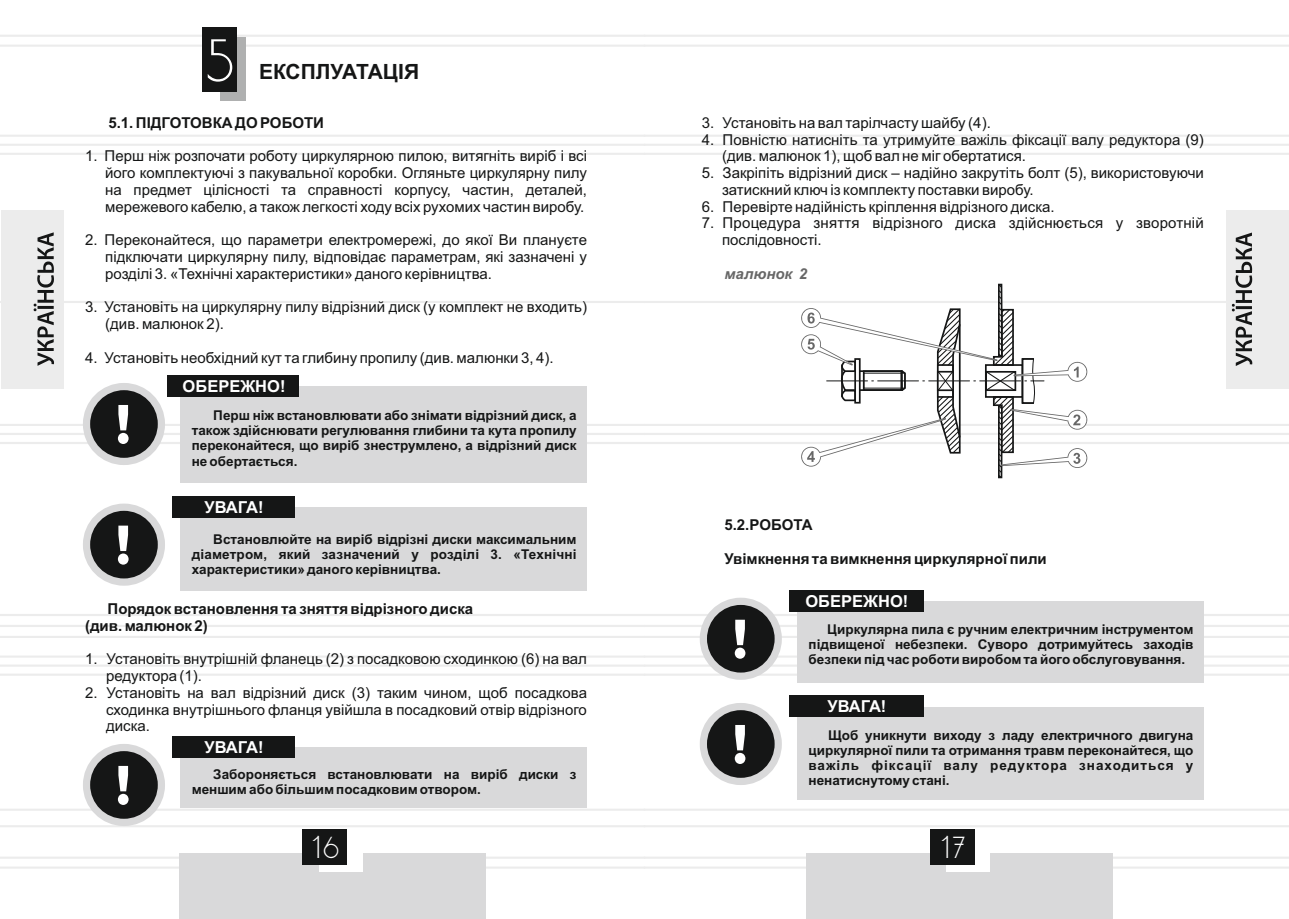
<style>
.page{position:relative;width:1289px;height:919px;background:#fff}
.page>*{position:absolute;margin:0;border:0;box-sizing:border-box;transform-origin:0 0}
.t1{font:52.2px "DS Standart Cyr";color:#fff}
.t2{font:26.25px "DS Standart Cyr";color:#fff}
.t3{font:700 21px "Arial";color:#151616}
.t4{font:700 16.5px "Arial";color:#fff}
.t5{font:15px/16.8px "Arial";color:#151616}
.t6{font:700 15px/16.8px "Arial";color:#151616}
.t7{font:italic 700 15px "Arial";color:#676767}
.t8{font:700 13.5px/15.1px "Arial";color:#151616;text-align:justify}
</style>
<div class="page">
<hr style="left:644px;top:135px;width:644px;height:2px;background:#ececec">
<hr style="left:644px;top:153px;width:644px;height:2px;background:#ececec">
<hr style="left:644px;top:614px;width:644px;height:2px;background:#ececec">
<hr style="left:644px;top:673px;width:644px;height:2px;background:#ececec">
<hr style="left:644px;top:856px;width:644px;height:2px;background:#ececec">
<hr style="left:644px;top:866px;width:644px;height:2px;background:#ececec">
<hr style="left:644px;top:35px;width:644px;height:2px;background:#ececec">
<hr style="left:644px;top:45px;width:644px;height:2px;background:#ececec">
<hr style="left:644px;top:808px;width:644px;height:2px;background:#ececec">
<hr style="left:644px;top:825px;width:644px;height:2px;background:#ececec">
<hr style="left:0;top:135px;width:644px;height:2px;background:#ececec">
<hr style="left:0;top:144px;width:1288px;height:2px;background:#ececec">
<hr style="left:0;top:153px;width:644px;height:2px;background:#ececec">
<hr style="left:0;top:614px;width:644px;height:2px;background:#ececec">
<hr style="left:0;top:673px;width:644px;height:2px;background:#ececec">
<hr style="left:0;top:856px;width:644px;height:2px;background:#ececec">
<hr style="left:0;top:866px;width:644px;height:2px;background:#ececec">
<hr style="left:0;top:35px;width:644px;height:2px;background:#ececec">
<hr style="left:0;top:45px;width:644px;height:2px;background:#ececec">
<hr style="left:0;top:808px;width:644px;height:2px;background:#ececec">
<hr style="left:0;top:825px;width:644px;height:2px;background:#ececec">
<div style="left:179px;top:852px;width:307px;height:66px;background:#d9d9da"></div>
<div style="left:319px;top:831px;width:44px;height:40px;background:#fff"></div>
<div style="left:302px;top:829px;width:45px;height:35px;background:#151616"></div>
<div style="left:1px;top:210px;width:62px;height:178px;background:#ececec"></div>
<div style="left:806px;top:852px;width:307px;height:66px;background:#d9d9da"></div>
<div style="left:946px;top:831px;width:44px;height:40px;background:#fff"></div>
<div style="left:929px;top:829px;width:45px;height:35px;background:#151616"></div>
<div style="left:1226px;top:210px;width:62px;height:178px;background:#ececec"></div>
<div style="left:220px;top:37px;width:26px;height:63px;background:#afb0b0"></div>
<div style="left:203px;top:27px;width:34px;height:64px;background:#151616"></div>
<div style="left:180px;top:386px;width:407px;height:97px;background:#d9d9da"></div>
<div style="left:83px;top:503px;width:82px;height:82px;border:14px solid #d9d9da;border-radius:50%"></div>
<div style="left:90px;top:511px;width:68px;height:67px;background:#151616;border-radius:50%"></div>
<svg style="left:118px;top:525px;width:11px;height:39px"></svg>
<div style="left:180px;top:507px;width:407px;height:83px;background:#d9d9da"></div>
<div style="left:172px;top:496px;width:122px;height:21px;background:#151616"></div>
<div style="left:83px;top:743px;width:82px;height:82px;border:14px solid #d9d9da;border-radius:50%"></div>
<div style="left:90px;top:751px;width:68px;height:67px;background:#151616;border-radius:50%"></div>
<svg style="left:118px;top:765px;width:11px;height:39px"></svg>
<div style="left:180px;top:747px;width:407px;height:61px;background:#d9d9da"></div>
<div style="left:172px;top:736px;width:122px;height:21px;background:#151616"></div>
<div style="left:699px;top:597px;width:82px;height:82px;border:14px solid #d9d9da;border-radius:50%"></div>
<div style="left:707px;top:605px;width:67px;height:67px;background:#151616;border-radius:50%"></div>
<svg style="left:0;top:619px;width:1288px;height:48px"></svg>
<div style="left:797px;top:601px;width:406px;height:82px;background:#d9d9da"></div>
<div style="left:789px;top:590px;width:134px;height:21px;background:#151616"></div>
<div style="left:699px;top:702px;width:82px;height:83px;border:14px solid #d9d9da;border-radius:50%"></div>
<div style="left:707px;top:710px;width:67px;height:67px;background:#151616;border-radius:50%"></div>
<svg style="left:734px;top:725px;width:11px;height:39px"></svg>
<div style="left:797px;top:706px;width:406px;height:93px;background:#d9d9da"></div>
<div style="left:789px;top:695px;width:134px;height:22px;background:#151616"></div>
<svg style="left:0;top:232px;width:1288px;height:247px"></svg>
<h1 class="t1" style="left:207px;top:39px;width:28px">5</h1>
<h3 class="t3" style="left:259px;top:63px;width:162px">ЕКСПЛУАТАЦІЯ</h3>
<p class="t6" style="left:108px;top:115px;width:217px">5.1. ПІДГОТОВКА ДО РОБОТИ</p>
<p class="t5" style="left:105px;top:149px;width:483px;text-align:justify;text-indent:-20px">1. Перш ніж розпочати роботу циркулярною пилою, витягніть виріб і всі його комплектуючі з пакувальної коробки. Огляньте циркулярну пилу на предмет цілісності та справності корпусу, частин, деталей, мережевого кабелю, а також легкості ходу всіх рухомих частин виробу.</p>
<p class="t5" style="left:105px;top:233px;width:483px;text-align:justify;text-indent:-20px">2. Переконайтеся, що параметри електромережі, до якої Ви плануєте підключати циркулярну пилу, відповідає параметрам, які зазначені у розділі 3. «Технічні характеристики» даного керівництва.</p>
<p class="t5" style="left:105px;top:300px;width:483px;text-indent:-20px">3. Установіть на циркулярну пилу відрізний диск (у комплект не входить) (див. малюнок 2).</p>
<p class="t5" style="left:85px;top:350px;width:470px">4. Установіть необхідний кут та глибину пропилу (див. малюнки 3, 4).</p>
<p class="t4" style="left:183px;top:380px;width:104px">ОБЕРЕЖНО!</p>
<p class="t8" style="left:192px;top:409px;width:386px;text-indent:22px">Перш ніж встановлювати або знімати відрізний диск, а також здійснювати регулювання глибини та кута пропилу переконайтеся, що виріб знеструмлено, а відрізний диск не обертається.</p>
<p class="t4" style="left:204px;top:500px;width:60px">УВАГА!</p>
<p class="t8" style="left:192px;top:533px;width:386px;text-indent:22px">Встановлюйте на виріб відрізні диски максимальним діаметром, який зазначений у розділі 3. «Технічні характеристики» даного керівництва.</p>
<p class="t6" style="left:85px;top:601px;width:390px;text-indent:23px">Порядок встановлення та зняття відрізного диска (див. малюнок 2)</p>
<p class="t5" style="left:106px;top:652px;width:482px;text-indent:-21px">1. Установіть внутрішній фланець (2) з посадковою сходинкою (6) на вал редуктора (1).</p>
<p class="t5" style="left:106px;top:685px;width:482px;text-align:justify;text-indent:-21px">2. Установіть на вал відрізний диск (3) таким чином, щоб посадкова сходинка внутрішнього фланця увійшла в посадковий отвір відрізного диска.</p>
<p class="t4" style="left:204px;top:741px;width:60px">УВАГА!</p>
<p class="t8" style="left:192px;top:767px;width:386px;text-indent:22px">Забороняється встановлювати на виріб диски з меншим або більшим посадковим отвором.</p>
<p class="t5" style="left:702px;top:115px;width:290px">3. Установіть на вал тарілчасту шайбу (4).</p>
<p class="t5" style="left:722px;top:132px;width:483px;text-indent:-20px">4. Повністю натисніть та утримуйте важіль фіксації валу редуктора (9) (див. малюнок 1), щоб вал не міг обертатися.</p>
<p class="t5" style="left:722px;top:166px;width:483px;text-indent:-20px">5. Закріпіть відрізний диск – надійно закрутіть болт (5), використовуючи затискний ключ із комплекту поставки виробу.</p>
<p class="t5" style="left:702px;top:199px;width:354px">6. Перевірте надійність кріплення відрізного диска.</p>
<p class="t5" style="left:722px;top:216px;width:483px;text-indent:-20px">7. Процедура зняття відрізного диска здійснюється у зворотній послідовності.</p>
<p class="t7" style="left:724px;top:268px;width:84px">малюнок 2</p>
<p class="t6" style="left:724px;top:518px;width:90px">5.2.РОБОТА</p>
<p class="t6" style="left:724px;top:551px;width:324px">Увімкнення та вимкнення циркулярної пили</p>
<p class="t4" style="left:805px;top:595px;width:104px">ОБЕРЕЖНО!</p>
<p class="t8" style="left:808px;top:623px;width:386px;text-indent:19px">Циркулярна пила є ручним електричним інструментом підвищеної небезпеки. Суворо дотримуйтесь заходів безпеки під час роботи виробом та його обслуговування.</p>
<p class="t4" style="left:827px;top:700px;width:60px">УВАГА!</p>
<p class="t8" style="left:808px;top:729px;width:386px;text-indent:20px">Щоб уникнути виходу з ладу електричного двигуна циркулярної пили та отримання травм переконайтеся, що важіль фіксації валу редуктора знаходиться у ненатиснутому стані.</p>
<h2 class="t2" style="left:312px;top:836px;width:28px">16</h2>
<h2 class="t2" style="left:941px;top:836px;width:25px">17</h2>
</div>
